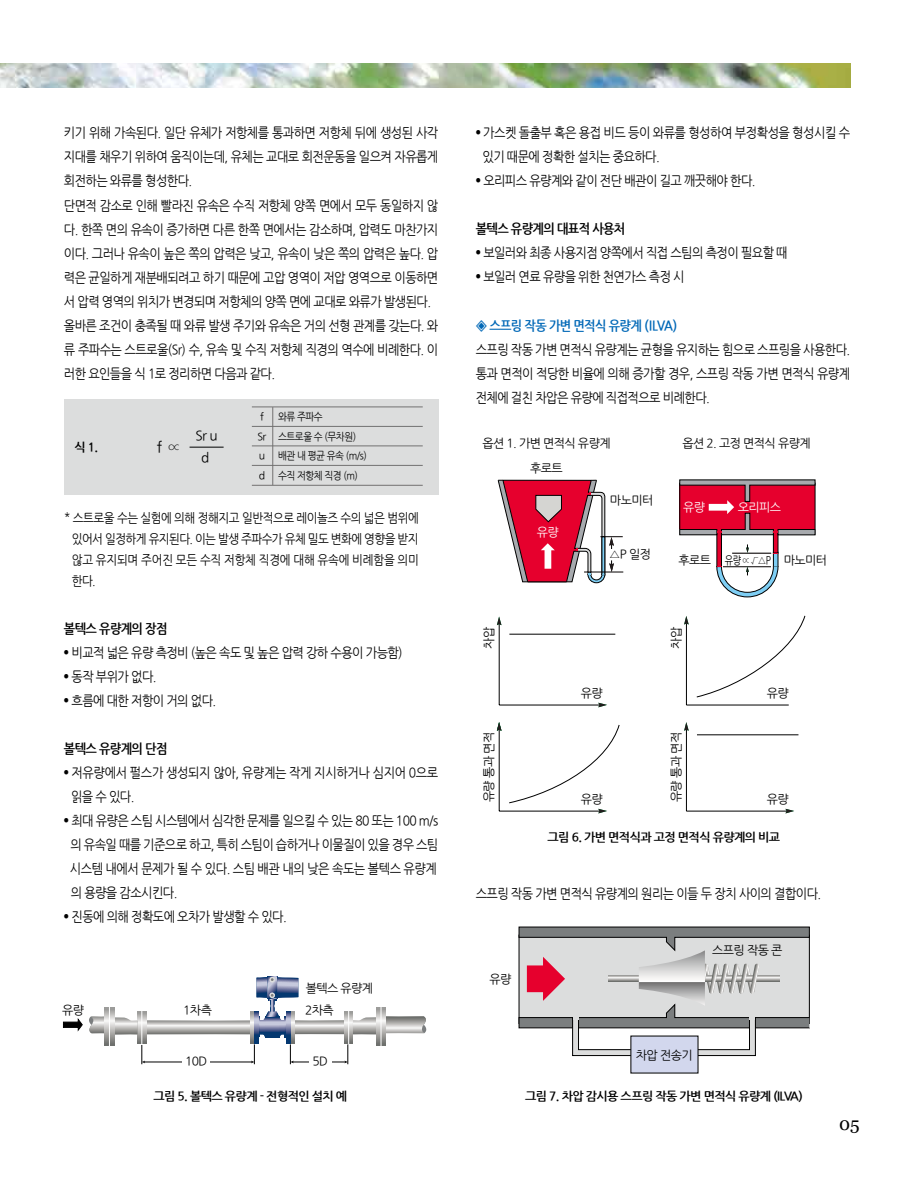
<style>
.page{position:relative;width:915px;height:1191px;background:#fff}
.page>*{position:absolute;margin:0;border:0;box-sizing:border-box;transform-origin:0 0}
.t1{font:18px "Georgia";color:#000}
.t2{font:15px "Nanum Gothic";color:#000}
.t3{font:13.5px/24px "Nanum Gothic";letter-spacing:-.05em;color:#000;scale:.9 1}
.t4{font:13.5px/24px "Nanum Gothic";letter-spacing:-.03em;color:#000;scale:.9 1}
.t5{font:700 13.5px "Nanum Gothic";letter-spacing:-.05em;color:#000;scale:.9 1}
.t6{font:700 13.5px "Nanum Gothic";letter-spacing:-.05em;color:#0068b7;scale:.9 1}
.t7{font:13.5px/22px "Nanum Gothic";letter-spacing:-.05em;color:#000;text-align:center}
.t8{font:12.75px/21px "Nanum Gothic";letter-spacing:-.05em;color:#000;text-align:justify;scale:.9 1}
.t9{font:12px/25.5px "Nanum Gothic";letter-spacing:-.05em;color:#000;text-align:center}
.t10{font:700 12px "Nanum Gothic";letter-spacing:-.05em;color:#000}
.t11{font:12px "Nanum Gothic";letter-spacing:-.05em;color:#fff}
.t12{font:10.5px/19.5px "Nanum Gothic";letter-spacing:-.05em;color:#000;scale:.9 1}
.t13{font:10.5px/19.5px "Nanum Gothic";letter-spacing:-.05em;color:#000}
.s1{font-size:11.25px}
</style>
<div class="page">
<svg style="left:298px;top:1020px;width:46px;height:14px"></svg>
<svg style="left:344px;top:1011px;width:9px;height:32px"></svg>
<svg style="left:353px;top:1017px;width:23px;height:17px"></svg>
<svg style="left:376px;top:1007px;width:9px;height:38px"></svg>
<svg style="left:384px;top:1016px;width:42px;height:17px"></svg>
<hr style="left:380px;top:1006px;width:1px;height:40px;background:#fff">
<hr style="left:348px;top:1010px;width:1px;height:34px;background:#fff">
<svg style="left:146px;top:1020px;width:104px;height:14px"></svg>
<svg style="left:137px;top:1011px;width:9px;height:32px"></svg>
<svg style="left:114px;top:1017px;width:23px;height:17px"></svg>
<svg style="left:105px;top:1007px;width:9px;height:38px"></svg>
<svg style="left:63px;top:1019px;width:19px;height:11px"></svg>
<svg style="left:89px;top:1016px;width:17px;height:17px"></svg>
<hr style="left:109px;top:1006px;width:1px;height:40px;background:#fff">
<hr style="left:141px;top:1010px;width:1px;height:34px;background:#fff">
<svg style="left:250px;top:1011px;width:4px;height:32px"></svg>
<svg style="left:254px;top:1011px;width:4px;height:32px"></svg>
<svg style="left:290px;top:1037px;width:4px;height:6px"></svg>
<hr style="left:286px;top:1011px;width:4px;height:32px;background:#043870">
<svg style="left:256px;top:976px;width:42px;height:61px"></svg>
<hr style="left:144px;top:1061px;width:108px;height:1px;background:#000">
<svg style="left:141px;top:1045px;width:4px;height:19px"></svg>
<svg style="left:251px;top:1044px;width:4px;height:20px"></svg>
<hr style="left:293px;top:1061px;width:52px;height:1px;background:#000">
<svg style="left:290px;top:1044px;width:3px;height:20px"></svg>
<svg style="left:344px;top:1044px;width:4px;height:20px"></svg>
<div style="left:64px;top:399px;width:374px;height:95px;background:#dcdddd"></div>
<hr style="left:252px;top:407px;width:170px;height:1px;background:#727171">
<hr style="left:252px;top:426px;width:170px;height:1px;background:#727171">
<hr style="left:252px;top:445px;width:170px;height:1px;background:#727171">
<hr style="left:252px;top:465px;width:170px;height:1px;background:#727171">
<hr style="left:252px;top:485px;width:170px;height:1px;background:#727171">
<hr style="left:272px;top:407px;width:1px;height:78px;background:#727171">
<hr style="left:189px;top:447px;width:34px;height:1px;background:#000">
<div style="left:182px;top:1055px;width:28px;height:20px;background:#fff"></div>
<div style="left:309px;top:1055px;width:22px;height:20px;background:#fff"></div>
<svg style="left:498px;top:615px;width:307px;height:197px"></svg>
<svg style="left:497px;top:722px;width:4px;height:8px"></svg>
<svg style="left:497px;top:616px;width:4px;height:9px"></svg>
<svg style="left:683px;top:616px;width:5px;height:8px"></svg>
<svg style="left:684px;top:722px;width:4px;height:8px"></svg>
<svg style="left:598px;top:702px;width:8px;height:5px"></svg>
<svg style="left:598px;top:808px;width:8px;height:5px"></svg>
<svg style="left:785px;top:808px;width:8px;height:5px"></svg>
<hr style="left:773px;top:552px;width:4px;height:14px;background:#7ecef4">
<div style="left:773px;top:552px;width:5px;height:15px;border:1px solid #000"></div>
<svg style="left:716px;top:530px;width:5px;height:36px"></svg>
<hr style="left:773px;top:530px;width:4px;height:23px;background:#e6002d">
<div style="left:773px;top:530px;width:5px;height:23px;border:1px solid #000"></div>
<svg style="left:679px;top:480px;width:136px;height:55px;background:#ca2143"></svg>
<hr style="left:584px;top:572px;width:39px;height:1px;background:#050000">
<hr style="left:731px;top:553px;width:39px;height:1px;background:#050000">
<svg style="left:716px;top:566px;width:62px;height:31px"></svg>
<svg style="left:745px;top:544px;width:3px;height:9px"></svg>
<svg style="left:497px;top:480px;width:125px;height:103px"></svg>
<div style="left:630px;top:1035px;width:68px;height:38px;background:#d2d7ed"></div>
<svg style="left:518px;top:926px;width:291px;height:130px"></svg>
<img style="left:0;top:64px;width:850px;height:23px">
<p class="t3" style="left:64px;top:121px;width:417px">키기 위해 가속된다. 일단 유체가 저항체를 통과하면 저항체 뒤에 생성된 사각 지대를 채우기 위하여 움직이는데, 유체는 교대로 회전운동을 일으켜 자유롭게 회전하는 와류를 형성한다.<br>단면적 감소로 인해 빨라진 유속은 수직 저항체 양쪽 면에서 모두 동일하지 않 다. 한쪽 면의 유속이 증가하면 다른 한쪽 면에서는 감소하며, 압력도 마찬가지 이다. 그러나 유속이 높은 쪽의 압력은 낮고, 유속이 낮은 쪽의 압력은 높다. 압 력은 균일하게 재분배되려고 하기 때문에 고압 영역이 저압 영역으로 이동하면 서 압력 영역의 위치가 변경되며 저항체의 양쪽 면에 교대로 와류가 발생된다. 올바른 조건이 충족될 때 와류 발생 주기와 유속은 거의 선형 관계를 갖는다. 와 류 주파수는 스트로울(Sr) 수, 유속 및 수직 저항체 직경의 역수에 비례한다. 이 러한 요인들을 식 1로 정리하면 다음과 같다.</p>
<p class="t10" style="left:74px;top:441px;width:25px">식 1.</p>
<p class="t2" style="left:157px;top:440px;width:24px">f ∝</p>
<p class="t7" style="left:195px;top:425px;width:24px">Sr u d</p>
<p class="t13" style="left:257px;top:407px;width:11px">f<br>Sr u d</p>
<p class="t12" style="left:278px;top:407px;width:100px">와류 주파수<br>스트로울 수 (무차원) 배관 내 평균 유속 (m/s) 수직 저항체 직경 (m)</p>
<p class="t8" style="left:72px;top:507px;width:387px;text-indent:-8px">* 스트로울 수는 실험에 의해 정해지고 일반적으로 레이놀즈 수의 넓은 범위에 있어서 일정하게 유지된다. 이는 발생 주파수가 유체 밀도 변화에 영향을 받지 않고 유지되며 주어진 모든 수직 저항체 직경에 대해 유속에 비례함을 의미 한다.</p>
<p class="t5" style="left:64px;top:621px;width:117px">볼텍스 유량계의 장점</p>
<p class="t3" style="left:64px;top:640px;width:378px"><sup>●</sup> 비교적 넓은 유량 측정비 (높은 속도 및 높은 압력 강하 수용이 가능함)</p>
<p class="t3" style="left:64px;top:664px;width:104px"><sup>●</sup> 동작 부위가 없다.</p>
<p class="t3" style="left:64px;top:688px;width:171px"><sup>●</sup> 흐름에 대한 저항이 거의 없다.</p>
<p class="t5" style="left:64px;top:741px;width:117px">볼텍스 유량계의 단점</p>
<p class="t4" style="left:71px;top:760px;width:409px;text-indent:-7px"><sup>●</sup> 저유량에서 펄스가 생성되지 않아, 유량계는 작게 지시하거나 심지어 0으로 읽을 수 있다.</p>
<p class="t3" style="left:70px;top:808px;width:411px;text-align:justify;text-indent:-6px"><sup>●</sup> 최대 유량은 스팀 시스템에서 심각한 문제를 일으킬 수 있는 80 또는 100 m/s 의 유속일 때를 기준으로 하고, 특히 스팀이 습하거나 이물질이 있을 경우 스팀 시스템 내에서 문제가 될 수 있다. 스팀 배관 내의 낮은 속도는 볼텍스 유량계 의 용량을 감소시킨다.</p>
<p class="t3" style="left:64px;top:904px;width:249px"><sup>●</sup> 진동에 의해 정확도에 오차가 발생할 수 있다.</p>
<p class="t9" style="left:305px;top:975px;width:69px">볼텍스 유량계</p>
<p class="t9" style="left:62px;top:997px;width:23px">유량</p>
<p class="t9" style="left:183px;top:997px;width:30px">1차측</p>
<p class="t9" style="left:305px;top:997px;width:30px">2차측</p>
<p class="t9" style="left:185px;top:1049px;width:24px">10D</p>
<p class="t9" style="left:312px;top:1049px;width:17px">5D</p>
<p class="t10" style="left:153px;top:1089px;width:195px">그림 5. 볼텍스 유량계 - 전형적인 설치 예</p>
<p class="t3" style="left:482px;top:121px;width:410px;text-indent:-7px"><sup>●</sup> 가스켓 돌출부 혹은 용접 비드 등이 와류를 형성하여 부정확성을 형성시킬 수 있기 때문에 정확한 설치는 중요하다.</p>
<p class="t3" style="left:475px;top:169px;width:312px"><sup>●</sup> 오리피스 유량계와 같이 전단 배관이 길고 깨끗해야 한다.</p>
<p class="t5" style="left:475px;top:222px;width:168px">볼텍스 유량계의 대표적 사용처</p>
<p class="t3" style="left:475px;top:241px;width:348px"><sup>●</sup> 보일러와 최종 사용지점 양쪽에서 직접 스팀의 측정이 필요할 때</p>
<p class="t3" style="left:475px;top:265px;width:234px"><sup>●</sup> 보일러 연료 유량을 위한 천연가스 측정 시</p>
<p class="t6" style="left:475px;top:318px;width:225px">◈ 스프링 작동 가변 면적식 유량계 (ILVA)</p>
<p class="t3" style="left:475px;top:337px;width:417px;text-align:justify">스프링 작동 가변 면적식 유량계는 균형을 유지하는 힘으로 스프링을 사용한다. 통과 면적이 적당한 비율에 의해 증가할 경우, 스프링 작동 가변 면적식 유량계 전체에 걸친 차압은 유량에 직접적으로 비례한다.</p>
<p class="t9" style="left:482px;top:430px;width:130px">옵션 1. 가변 면적식 유량계 후로트</p>
<p class="t11" style="left:536px;top:526px;width:23px">유량</p>
<p class="t9" style="left:609px;top:488px;width:45px">마노미터</p>
<p class="t9" style="left:682px;top:430px;width:130px">옵션 2. 고정 면적식 유량계</p>
<p class="t11" style="left:683px;top:502px;width:23px">유량</p>
<p class="t11" style="left:737px;top:502px;width:45px">오리피스</p>
<p class="t9" style="left:609px;top:542px;width:43px">△P 일정</p>
<p class="t9" style="left:678px;top:547px;width:150px">후로트 <span class="s1">유량 ∝ √△P</span> 마노미터</p>
<p class="t9" style="left:476px;top:648px;width:23px;rotate:-90deg">차압</p>
<p class="t9" style="left:663px;top:648px;width:23px;rotate:-90deg">차압</p>
<p class="t9" style="left:580px;top:680px;width:23px">유량</p>
<p class="t9" style="left:476px;top:802px;width:72px;rotate:-90deg">유량 통과 면적</p>
<p class="t9" style="left:663px;top:802px;width:72px;rotate:-90deg">유량 통과 면적</p>
<p class="t9" style="left:580px;top:786px;width:23px">유량</p>
<p class="t9" style="left:766px;top:680px;width:23px">유량</p>
<p class="t9" style="left:766px;top:786px;width:23px">유량</p>
<p class="t10" style="left:547px;top:831px;width:234px">그림 6. 가변 면적식과 고정 면적식 유량계의 비교</p>
<p class="t3" style="left:475px;top:882px;width:385px">스프링 작동 가변 면적식 유량계의 원리는 이들 두 장치 사이의 결합이다.</p>
<p class="t9" style="left:489px;top:967px;width:23px">유량</p>
<p class="t9" style="left:712px;top:937px;width:72px">스프링 작동 콘</p>
<p class="t9" style="left:635px;top:1042px;width:58px">차압 전송기</p>
<p class="t10" style="left:525px;top:1090px;width:279px">그림 7. 차압 감시용 스프링 작동 가변 면적식 유량계 (ILVA)</p>
<h1 class="t1" style="left:838px;top:1113px;width:22px">05</h1>
</div>
